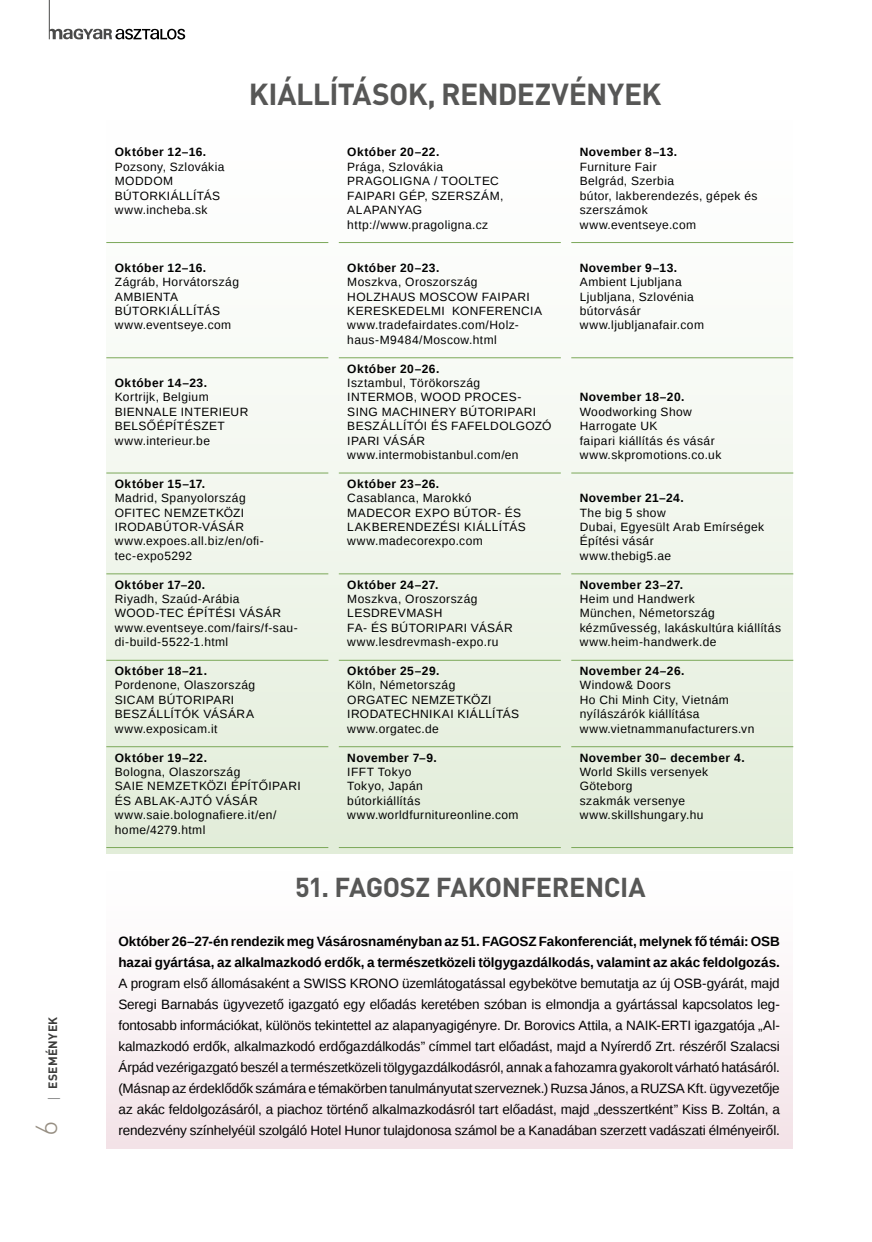
<style>
.page{position:relative;width:872px;height:1242px;background:#fff}
.page>*{position:absolute;margin:0;border:0;box-sizing:border-box;transform-origin:0 0}
.t1{font:700 30px "DIN Pro";letter-spacing:-.02em;color:#575756}
.t2{font:300 30px "DIN Pro";color:#968e82}
.t3{font:700 27px "DIN Pro";letter-spacing:-.015em;color:#575756}
.t4{font:13.5px/21px "Liberation Sans";letter-spacing:-.01em;color:#000;text-align:justify}
.t5{font:700 13.5px/21px "Liberation Sans";letter-spacing:-.01em;color:#000}
.t6{font:12px/14.4px "Liberation Sans";letter-spacing:.035em;color:#000}
.t7{font:700 12px "Liberation Sans";letter-spacing:.035em;color:#000}
.t8{font:700 12px "DIN Pro";letter-spacing:.025em;color:#3c3c3b}
.s1{font-family:"Open Sans";font-weight:300}
</style>
<div class="page">
<svg style="left:49px;top:29px;width:136px;height:11px"></svg>
<hr style="left:49px;top:0;width:1px;height:39px;background:#4a4a49">
<div style="left:106px;top:117px;width:687px;height:736px;background:linear-gradient(to bottom,#fff,#e3edda)"></div>
<hr style="left:106px;top:242px;width:222px;height:1px;background:#7ba858">
<hr style="left:106px;top:357px;width:222px;height:1px;background:#7ba858">
<hr style="left:106px;top:472px;width:222px;height:1px;background:#7ba858">
<hr style="left:106px;top:573px;width:222px;height:1px;background:#7ba858">
<hr style="left:106px;top:660px;width:222px;height:1px;background:#7ba858">
<hr style="left:106px;top:746px;width:222px;height:1px;background:#7ba858">
<hr style="left:106px;top:847px;width:222px;height:1px;background:#7ba858">
<hr style="left:339px;top:242px;width:222px;height:1px;background:#7ba858">
<hr style="left:339px;top:357px;width:222px;height:1px;background:#7ba858">
<hr style="left:339px;top:472px;width:222px;height:1px;background:#7ba858">
<hr style="left:339px;top:573px;width:222px;height:1px;background:#7ba858">
<hr style="left:339px;top:660px;width:222px;height:1px;background:#7ba858">
<hr style="left:339px;top:746px;width:222px;height:1px;background:#7ba858">
<hr style="left:339px;top:847px;width:222px;height:1px;background:#7ba858">
<hr style="left:571px;top:242px;width:222px;height:1px;background:#7ba858">
<hr style="left:571px;top:357px;width:222px;height:1px;background:#7ba858">
<hr style="left:571px;top:472px;width:222px;height:1px;background:#7ba858">
<hr style="left:571px;top:573px;width:222px;height:1px;background:#7ba858">
<hr style="left:571px;top:660px;width:222px;height:1px;background:#7ba858">
<hr style="left:571px;top:746px;width:222px;height:1px;background:#7ba858">
<hr style="left:571px;top:847px;width:222px;height:1px;background:#7ba858">
<div style="left:106px;top:869px;width:687px;height:279px;background:linear-gradient(to bottom,#fff,#f3e3e8)"></div>
<p class="t8" style="left:45px;top:1101px;width:86px;rotate:-90deg"><span class="s1">|</span> ESEMÉNYEK</p>
<h1 class="t2" style="left:26px;top:1136px;width:17px;rotate:-90deg">6</h1>
<h1 class="t1" style="left:249px;top:74px;width:414px">KIÁLLÍTÁSOK, RENDEZVÉNYEK</h1>
<p class="t7" style="left:115px;top:144px;width:93px">Október 12–16.</p>
<p class="t6" style="left:115px;top:160px;width:111px">Pozsony, Szlovákia<br>MODDOM<br>BÚTORKIÁLLÍTÁS www.incheba.sk</p>
<p class="t7" style="left:115px;top:259px;width:93px">Október 12–16.</p>
<p class="t6" style="left:115px;top:275px;width:126px">Zágráb, Horvátország<br>AMBIENTA<br>BÚTORKIÁLLÍTÁS www.eventseye.com</p>
<p class="t7" style="left:115px;top:374px;width:94px">Október 14–23.</p>
<p class="t6" style="left:115px;top:390px;width:135px">Kortrijk, Belgium<br>BIENNALE INTERIEUR<br>BELSŐÉPÍTÉSZET www.interieur.be</p>
<p class="t7" style="left:115px;top:475px;width:92px">Október 15–17.</p>
<p class="t6" style="left:115px;top:491px;width:150px">Madrid, Spanyolország<br>OFITEC NEMZETKÖZI<br>IRODABÚTOR-VÁSÁR www.expoes.all.biz/en/ofi&shy;tec-expo5292</p>
<p class="t7" style="left:115px;top:576px;width:92px">Október 17–20.</p>
<p class="t6" style="left:115px;top:592px;width:184px">Riyadh, Szaúd-Arábia<br>WOOD-TEC ÉPÍTÉSI VÁSÁR www.eventseye.com/fairs/f-sau&shy;di-build-5522-1.html</p>
<p class="t7" style="left:115px;top:662px;width:94px">Október 18–21.</p>
<p class="t6" style="left:115px;top:678px;width:142px">Pordenone, Olaszország<br>SICAM BÚTORIPARI<br>BESZÁLLÍTÓK VÁSÁRA www.exposicam.it</p>
<p class="t7" style="left:115px;top:749px;width:94px">Október 19–22.</p>
<p class="t6" style="left:115px;top:765px;width:187px">Bologna, Olaszország<br>SAIE NEMZETKÖZI ÉPÍTŐIPARI<br>ÉS ABLAK-AJTÓ VÁSÁR www.saie.bolognafiere.it/en/ home/4279.html</p>
<p class="t7" style="left:347px;top:144px;width:94px">Október 20–22.</p>
<p class="t6" style="left:347px;top:160px;width:158px">Prága, Szlovákia<br>PRAGOLIGNA / TOOLTEC<br>FAIPARI GÉP, SZERSZÁM,<br>ALAPANYAG http://www.pragoligna.cz</p>
<p class="t7" style="left:347px;top:259px;width:94px">Október 20–23.</p>
<p class="t6" style="left:347px;top:275px;width:196px">Moszkva, Oroszország<br>HOLZHAUS MOSCOW FAIPARI<br>KERESKEDELMI KONFERENCIA www.tradefairdates.com/Holz&shy;haus-M9484/Moscow.html</p>
<p class="t7" style="left:347px;top:360px;width:94px">Október 20–26.</p>
<p class="t6" style="left:347px;top:376px;width:206px">Isztambul, Törökország<br>INTERMOB, WOOD PROCES-<br>SING MACHINERY BÚTORIPARI<br>BESZÁLLÍTÓI ÉS FAFELDOLGOZÓ<br>IPARI VÁSÁR www.intermobistanbul.com/en</p>
<p class="t7" style="left:347px;top:475px;width:93px">Október 23–26.</p>
<p class="t6" style="left:347px;top:491px;width:180px">Casablanca, Marokkó<br>MADECOR EXPO BÚTOR- ÉS<br>LAKBERENDEZÉSI KIÁLLÍTÁS www.madecorexpo.com</p>
<p class="t7" style="left:347px;top:576px;width:93px">Október 24–27.</p>
<p class="t6" style="left:347px;top:592px;width:167px">Moszkva, Oroszország<br>LESDREVMASH<br>FA- ÉS BÚTORIPARI VÁSÁR www.lesdrevmash-expo.ru</p>
<p class="t7" style="left:347px;top:662px;width:94px">Október 25–29.</p>
<p class="t6" style="left:347px;top:678px;width:173px">Köln, Németország<br>ORGATEC NEMZETKÖZI<br>IRODATECHNIKAI KIÁLLÍTÁS www.orgatec.de</p>
<p class="t7" style="left:347px;top:749px;width:91px">November 7–9.</p>
<p class="t6" style="left:347px;top:765px;width:173px">IFFT Tokyo<br>Tokyo, Japán<br>bútorkiállítás www.worldfurnitureonline.com</p>
<p class="t7" style="left:580px;top:144px;width:99px">November 8–13.</p>
<p class="t6" style="left:580px;top:160px;width:179px">Furniture Fair<br>Belgrád, Szerbia<br>bútor, lakberendezés, gépek és szerszámok www.eventseye.com</p>
<p class="t7" style="left:580px;top:259px;width:99px">November 9–13.</p>
<p class="t6" style="left:580px;top:275px;width:126px">Ambient Ljubljana<br>Ljubljana, Szlovénia bútorvásár www.ljubljanafair.com</p>
<p class="t7" style="left:580px;top:389px;width:106px">November 18–20.</p>
<p class="t6" style="left:580px;top:405px;width:143px">Woodworking Show<br>Harrogate UK<br>faipari kiállítás és vásár www.skpromotions.co.uk</p>
<p class="t7" style="left:580px;top:490px;width:106px">November 21–24.</p>
<p class="t6" style="left:580px;top:506px;width:186px">The big 5 show<br>Dubai, Egyesült Arab Emírségek<br>Építési vásár<br>www.thebig5.ae</p>
<p class="t7" style="left:580px;top:576px;width:105px">November 23–27.</p>
<p class="t6" style="left:580px;top:592px;width:203px">Heim und Handwerk<br>München, Németország kézművesség, lakáskultúra kiállítás www.heim-handwerk.de</p>
<p class="t7" style="left:580px;top:662px;width:106px">November 24–26.</p>
<p class="t6" style="left:580px;top:678px;width:176px">Window&amp; Doors<br>Ho Chi Minh City, Vietnám nyílászárók kiállítása www.vietnammanufacturers.vn</p>
<p class="t7" style="left:580px;top:749px;width:166px">November 30– december 4.</p>
<p class="t6" style="left:580px;top:765px;width:130px">World Skills versenyek<br>Göteborg<br>szakmák versenye www.skillshungary.hu</p>
<h2 class="t3" style="left:295px;top:869px;width:352px">51. FAGOSZ FAKONFERENCIA</h2>
<p class="t5" style="left:118px;top:931px;width:663px">Október 26–27-én rendezik meg Vásárosnaményban az 51. FAGOSZ Fakonferenciát, melynek fő témái: OSB hazai gyártása, az alkalmazkodó erdők, a természetközeli tölgygazdálkodás, valamint az akác feldolgozás.</p>
<p class="t4" style="left:118px;top:973px;width:663px">A program első állomásaként a SWISS KRONO üzemlátogatással egybekötve bemutatja az új OSB-gyárát, majd Seregi Barnabás ügyvezető igazgató egy előadás keretében szóban is elmondja a gyártással kapcsolatos leg&shy;fontosabb információkat, különös tekintettel az alapanyagigényre. Dr. Borovics Attila, a NAIK-ERTI igazgatója „Al&shy;kalmazkodó erdők, alkalmazkodó erdőgazdálkodás” címmel tart előadást, majd a Nyírerdő Zrt. részéről Szalacsi Árpád vezérigazgató beszél a természetközeli tölgygazdálkodásról, annak a fahozamra gyakorolt várható hatásáról. (Másnap az érdeklődők számára e témakörben tanulmányutat szerveznek.) Ruzsa János, a RUZSA Kft. ügyvezetője az akác feldolgozásáról, a piachoz történő alkalmazkodásról tart előadást, majd „desszertként” Kiss B. Zoltán, a rendezvény színhelyéül szolgáló Hotel Hunor tulajdonosa számol be a Kanadában szerzett vadászati élményeiről.</p>
</div>
